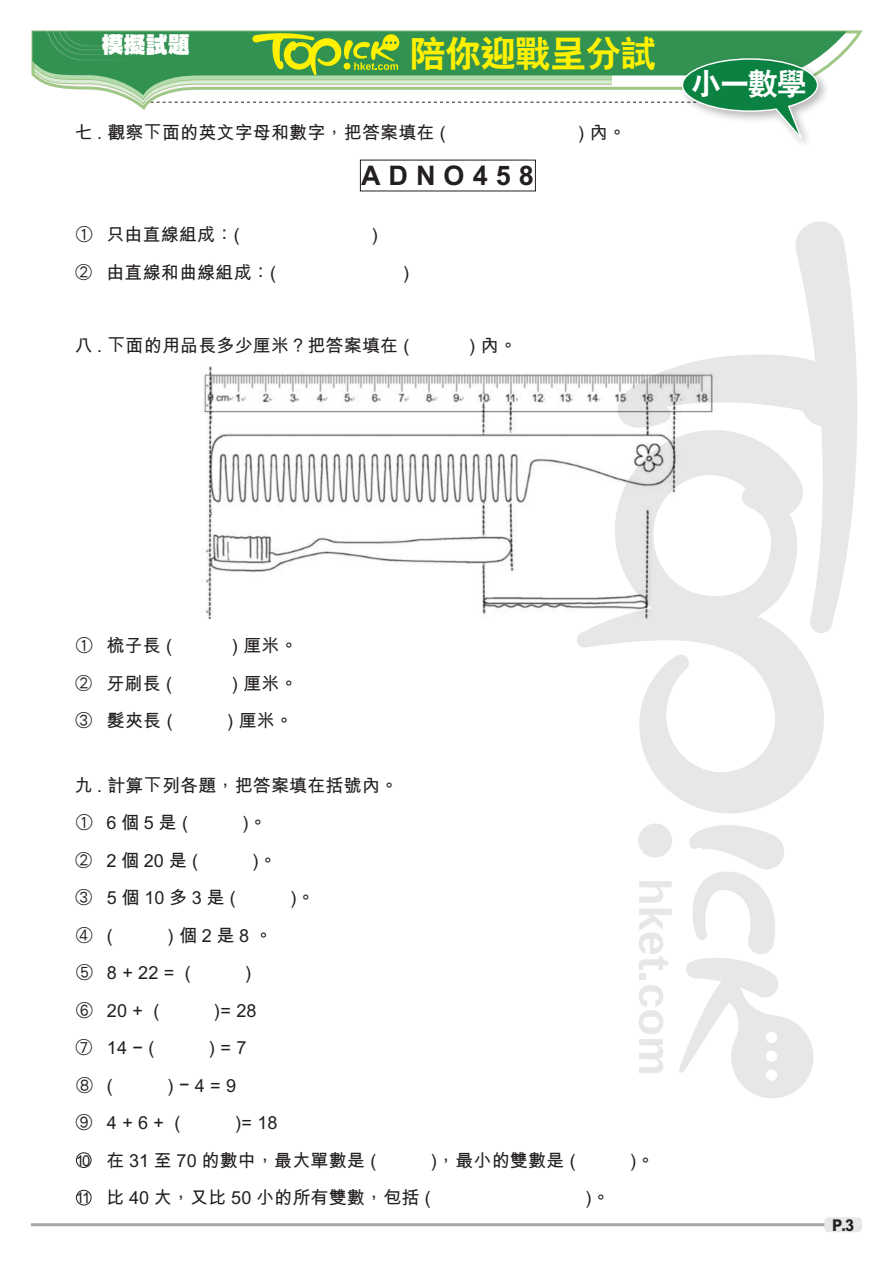
<style>
.page{position:relative;width:893px;height:1263px;background:#fff}
.page>*{position:absolute;margin:0;border:0;box-sizing:border-box;transform-origin:0 0}
.小題eq{font:36px "C Hei 2 Xbold HKSCS";letter-spacing:-.025em;color:#fff101}
.內文{font:30px "C Hei 2 Xbold HKSCS";color:#fff}
.Ex_Questions{font:27px "C Hei 2 Xbold HKSCS";color:#231f20}
.小題{font:22.2px "C Hei Ultra Bold HKSCS";color:#fff}
.Ex_Questions-2{font:18px "M Hei Bold HKSCS";letter-spacing:.01em;color:#231f20}
.Ex_Questions-3{font:18px "M Hei Bold HKSCS";letter-spacing:.26em;color:#231f20}
.t1{font:16.2px "M Hei Xbold HKSCS";color:#231f20;scale:.9 1}
.t2{font:15px "Arial";color:#231f20}
.s1{font-family:"Arial"}
</style>
<div class="page">
<svg style="left:639px;top:881px;width:33px;height:22px"></svg>
<svg style="left:639px;top:909px;width:33px;height:61px"></svg>
<div style="left:639px;top:974px;width:7px;height:6px;background:#e6e7e9"></div>
<svg style="left:639px;top:985px;width:24px;height:88px"></svg>
<div style="left:638px;top:823px;width:34px;height:34px;background:#e6e7e9;border-radius:50%"></div>
<svg style="left:679px;top:825px;width:135px;height:273px"></svg>
<svg style="left:680px;top:221px;width:177px;height:411px"></svg>
<svg style="left:577px;top:430px;width:248px;height:383px"></svg>
<hr style="left:31px;top:1223px;width:831px;height:3px;background:#a8a9ad">
<div style="left:824px;top:1217px;width:38px;height:15px;background:#e6e7e9;border-radius:4px"></div>
<svg style="left:819px;top:31px;width:28px;height:35px"></svg>
<div style="left:678px;top:54px;width:152px;height:96px;background:#231f20;opacity:.32"></div>
<svg style="left:31px;top:30px;width:788px;height:116px"></svg>
<div style="left:76px;top:1152px;width:15px;height:16px;border:1px solid #231f20;border-radius:50%"></div>
<div style="left:76px;top:1190px;width:15px;height:15px;border:1px solid #231f20;border-radius:50%"></div>
<img style="left:204px;top:366px;width:533px;height:253px">
<p class="小題" style="left:101px;top:30px;width:90px">模擬試題</p>
<p class="小題eq" style="left:410px;top:30px;width:248px">陪你迎戰呈分試</p>
<p class="Ex_Questions-2" style="left:74px;top:120px;width:373px">七 . 觀察下面的英文字母和數字，把答案填在 (</p>
<p class="Ex_Questions-2" style="left:578px;top:120px;width:49px">) 內。</p>
<p class="Ex_Questions" style="left:361px;top:157px;width:174px">A D N O 4 5 8</p>
<p class="Ex_Questions-2" style="left:74px;top:222px;width:167px">① 只由直線組成：(</p>
<p class="Ex_Questions-2" style="left:372px;top:222px;width:7px">)</p>
<p class="Ex_Questions-2" style="left:74px;top:259px;width:203px">② 由直線和曲線組成：(</p>
<p class="Ex_Questions-2" style="left:403px;top:259px;width:7px">)</p>
<p class="Ex_Questions-2" style="left:74px;top:333px;width:337px">八 . 下面的用品長多少厘米？把答案填在 (</p>
<p class="Ex_Questions-2" style="left:469px;top:333px;width:49px">) 內。</p>
<p class="內文" style="left:691px;top:64px;width:117px">小一數學</p>
<p class="Ex_Questions-2" style="left:74px;top:633px;width:99px">① 梳子長 (</p>
<p class="Ex_Questions-2" style="left:232px;top:633px;width:67px">) 厘米。</p>
<p class="Ex_Questions-2" style="left:74px;top:670px;width:99px">② 牙刷長 (</p>
<p class="Ex_Questions-2" style="left:232px;top:670px;width:67px">) 厘米。</p>
<p class="Ex_Questions-2" style="left:74px;top:708px;width:100px">③ 髮夾長 (</p>
<p class="Ex_Questions-2" style="left:227px;top:708px;width:67px">) 厘米。</p>
<p class="Ex_Questions-2" style="left:74px;top:772px;width:325px">九 . 計算下列各題，把答案填在括號內。</p>
<p class="Ex_Questions-2" style="left:74px;top:810px;width:115px">① 6個5是 (</p>
<p class="Ex_Questions-2" style="left:243px;top:810px;width:26px">)。</p>
<p class="Ex_Questions-2" style="left:74px;top:847px;width:125px">② 2個20是 (</p>
<p class="Ex_Questions-2" style="left:253px;top:847px;width:26px">)。</p>
<p class="Ex_Questions-3" style="left:74px;top:885px;width:163px">③ 5個10多3是 (</p>
<p class="Ex_Questions-2" style="left:291px;top:885px;width:26px">)。</p>
<p class="Ex_Questions-2" style="left:74px;top:922px;width:40px">④ (</p>
<p class="Ex_Questions-2" style="left:168px;top:922px;width:106px">) 個2是8 。</p>
<p class="Ex_Questions-2" style="left:74px;top:960px;width:118px">⑤ 8 + 22 = (</p>
<p class="Ex_Questions-2" style="left:246px;top:960px;width:7px">)</p>
<p class="Ex_Questions-2" style="left:74px;top:997px;width:87px">⑥ 20 + (</p>
<p class="Ex_Questions-2" style="left:214px;top:997px;width:44px">)= 28</p>
<p class="Ex_Questions-2" style="left:74px;top:1035px;width:81px">⑦ 14 <span class="s1">−</span> (</p>
<p class="Ex_Questions-2" style="left:209px;top:1035px;width:39px">) = 7</p>
<p class="Ex_Questions-2" style="left:74px;top:1072px;width:40px">⑧ (</p>
<p class="Ex_Questions-2" style="left:168px;top:1072px;width:70px">) <span class="s1">−</span> 4 = 9</p>
<p class="Ex_Questions-2" style="left:74px;top:1110px;width:108px">⑨ 4 + 6 + (</p>
<p class="Ex_Questions-2" style="left:235px;top:1110px;width:44px">)= 18</p>
<p class="t2" style="left:76px;top:1150px;width:16px">10</p>
<p class="Ex_Questions-2" style="left:106px;top:1147px;width:271px">在 31 至 70 的數中，最大單數是 (</p>
<p class="Ex_Questions-2" style="left:431px;top:1147px;width:146px">)，最小的雙數是 (</p>
<p class="Ex_Questions-2" style="left:630px;top:1147px;width:26px">)。</p>
<p class="t2" style="left:76px;top:1188px;width:16px">11</p>
<p class="Ex_Questions-2" style="left:106px;top:1185px;width:326px">比 40 大，又比 50 小的所有雙數，包括 (</p>
<p class="Ex_Questions-2" style="left:586px;top:1185px;width:26px">)。</p>
<p class="t1" style="left:832px;top:1214px;width:26px">P.3</p>
</div>
